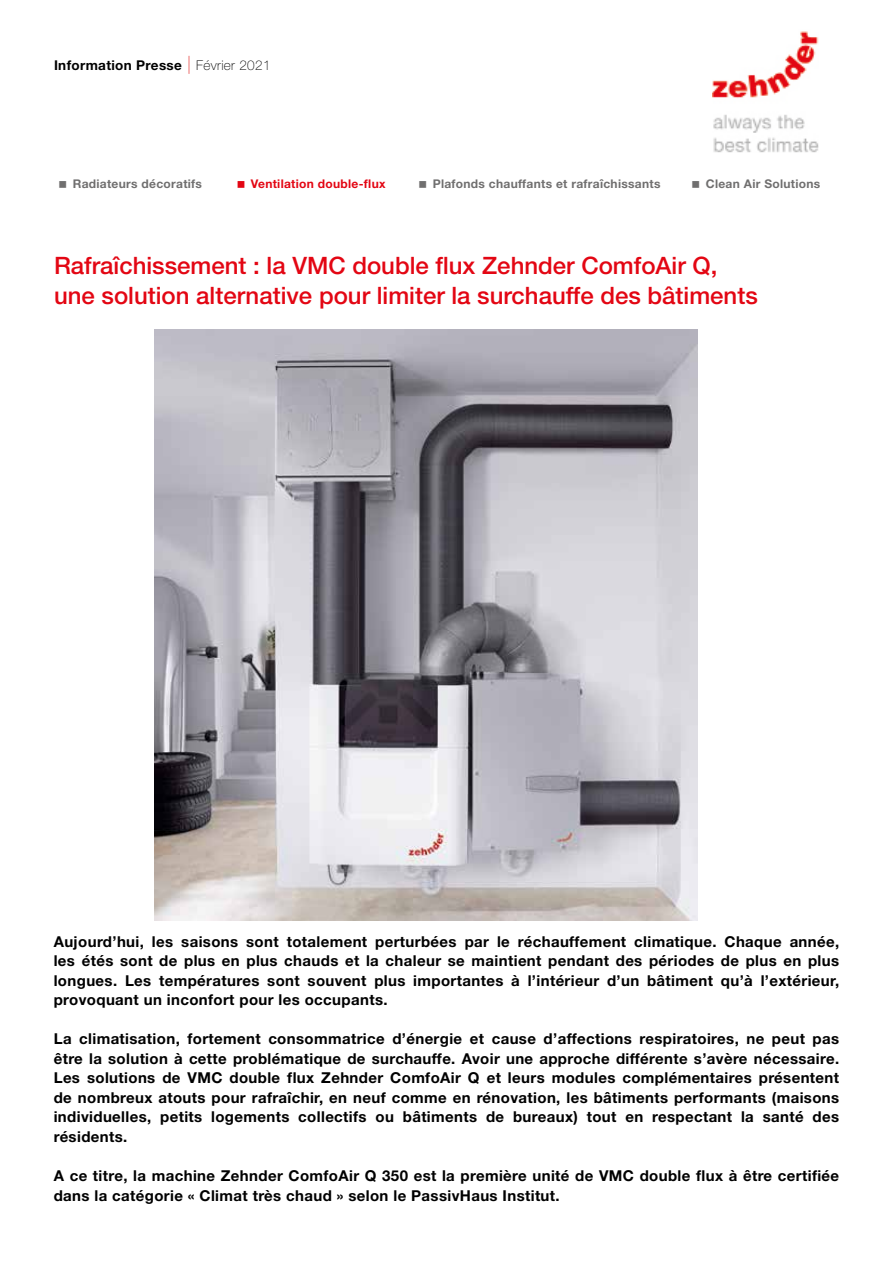
<style>
.page{position:relative;width:893px;height:1263px;background:#fff}
.page>*{position:absolute;margin:0;border:0;box-sizing:border-box;transform-origin:0 0}
.t1{font:500 24px/30px "Helvetica Neue LT Pro";color:#e30613}
.t2{font:700 15px/19.5px "Helvetica Neue LT Pro";letter-spacing:.025em;color:#000;text-align:justify}
.t3{font:700 13.5px "Helvetica Neue LT Pro";letter-spacing:.025em;color:#000}
.t4{font:700 12px "Helvetica Neue LT Pro";letter-spacing:.025em;color:#706f6f}
.t5{font:700 12px "Helvetica Neue LT Pro";letter-spacing:.025em;color:#e30613}
.s1{font-weight:100;font-size:18px;color:#e6413f}
.s2{font-weight:100}
</style>
<div class="page">
<img style="left:712px;top:31px;width:107px;height:67px">
<img style="left:713px;top:114px;width:106px;height:39px">
<img style="left:154px;top:330px;width:543px;height:591px">
<p class="t3" style="left:54px;top:57px;width:218px">Information Presse <span class="s1">|</span> <span class="s2">Février 2021</span></p>
<p class="t4" style="left:73px;top:176px;width:131px">Radiateurs décoratifs</p>
<p class="t5" style="left:251px;top:176px;width:136px">Ventilation double-flux</p>
<p class="t4" style="left:433px;top:176px;width:229px">Plafonds chauffants et rafraîchissants</p>
<p class="t4" style="left:706px;top:176px;width:116px">Clean Air Solutions</p>
<h1 class="t1" style="left:54px;top:251px;width:705px">Rafraîchissement : la VMC double flux Zehnder ComfoAir Q, une solution alternative pour limiter la surchauffe des bâtiments</h1>
<p class="t2" style="left:54px;top:931px;width:787px">Aujourd’hui, les saisons sont totalement perturbées par le réchauffement climatique. Chaque année, les étés sont de plus en plus chauds et la chaleur se maintient pendant des périodes de plus en plus longues. Les températures sont souvent plus importantes à l’intérieur d’un bâtiment qu’à l’extérieur, provoquant un inconfort pour les occupants.</p>
<p class="t2" style="left:54px;top:1029px;width:787px">La climatisation, fortement consommatrice d’énergie et cause d’affections respiratoires, ne peut pas être la solution à cette problématique de surchauffe. Avoir une approche différente s’avère nécessaire.<br>Les solutions de VMC double flux Zehnder ComfoAir Q et leurs modules complémentaires présentent de nombreux atouts pour rafraîchir, en neuf comme en rénovation, les bâtiments performants (maisons individuelles, petits logements collectifs ou bâtiments de bureaux) tout en respectant la santé des résidents.</p>
<p class="t2" style="left:54px;top:1165px;width:787px">A ce titre, la machine Zehnder ComfoAir Q 350 est la première unité de VMC double flux à être certifiée dans la catégorie « Climat très chaud » selon le PassivHaus Institut.</p>
</div>
